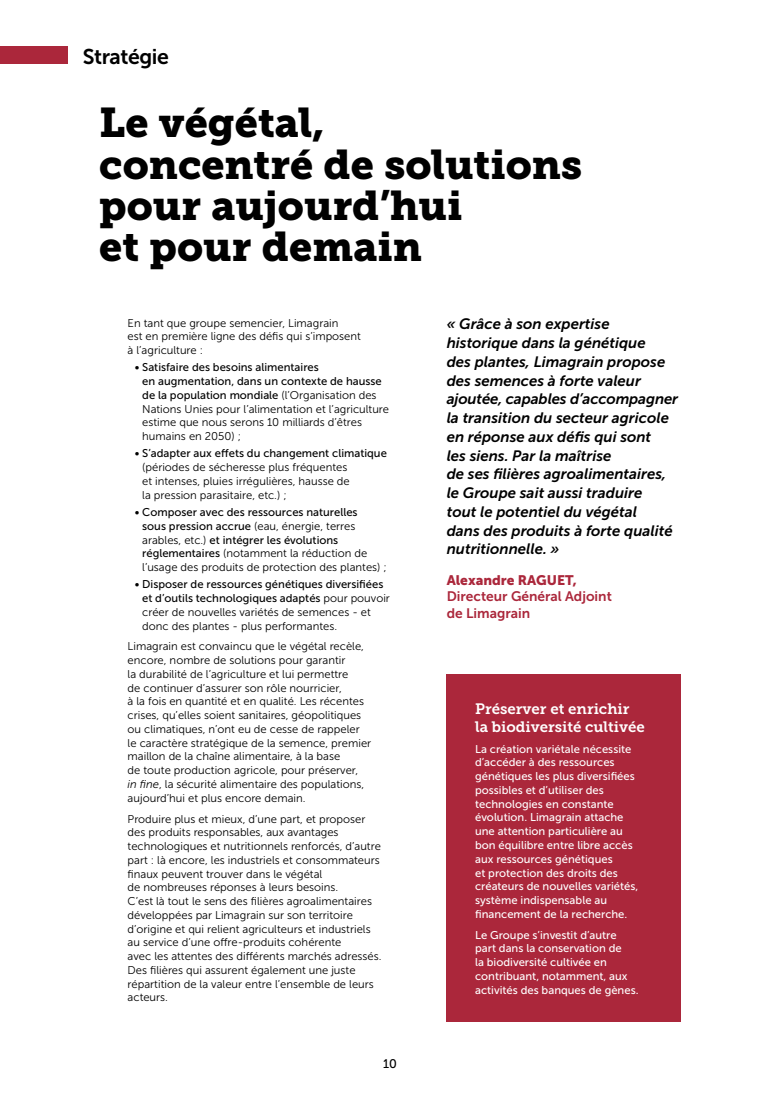
<style>
.page{position:relative;width:780px;height:1099px;background:#fff}
.page>*{position:absolute;margin:0;border:0;box-sizing:border-box;transform-origin:0 0}
.t1{font:41.25px/41.2px "Museo Slab 900";color:#000}
.t2{font:21.25px "Museo Sans 700";letter-spacing:-.02em;color:#000}
.t3{font:italic 15px/18.8px "Museo Sans 700";color:#000}
.t4{font:15px/18px "Museo Slab 700";color:#fff}
.t5{font:13.75px/16.5px "Museo Sans 700";color:#ab273b}
.t6{font:13.75px "Museo Sans 900";color:#ab273b}
.t7{font:12.5px "Museo Slab 500";color:#000}
.t8{font:11.25px/13.8px "Museo Sans 300";color:#000}
.t9{font:11.25px/13.8px "Museo Sans 500";color:#fff}
.t10{font:11.25px/13.8px "Museo Sans 500";color:#000}
.s1{font-family:"Museo Sans 300"}
.s2{font-family:"Museo Sans 500"}
.s3{font-style:italic}
</style>
<div class="page">
<div style="left:0;top:46px;width:68px;height:18px;background:#ab273b"></div>
<div style="left:446px;top:674px;width:234px;height:348px;background:#ab273b"></div>
<h2 class="t2" style="left:83px;top:45px;width:88px">Stratégie</h2>
<h1 class="t1" style="left:99px;top:103px;width:484px">Le végétal,<br>concentré de solutions pour aujourd’hui<br>et pour demain</h1>
<p class="t8" style="left:128px;top:316px;width:235px">En tant que groupe semencier, Limagrain<br>est en première ligne des défis qui s’imposent à l’agriculture :</p>
<p class="t10" style="left:142px;top:360px;width:241px;text-indent:-8px">• Satisfaire des besoins alimentaires<br>en augmentation, dans un contexte de hausse de la population mondiale <span class="s1">(l’Organisation des</span></p>
<p class="t8" style="left:142px;top:402px;width:248px">Nations Unies pour l’alimentation et l’agriculture estime que nous serons 10 milliards d’êtres humains en 2050) ;</p>
<p class="t10" style="left:135px;top:446px;width:254px">• S’adapter aux effets du changement climatique</p>
<p class="t8" style="left:142px;top:460px;width:209px">(périodes de sécheresse plus fréquentes et intenses, pluies irrégulières, hausse de la pression parasitaire, etc.) ;</p>
<p class="t10" style="left:135px;top:505px;width:224px">• Composer avec des ressources naturelles</p>
<p class="t8" style="left:142px;top:519px;width:215px"><span class="s2">sous pression accrue</span> (eau, énergie, terres</p>
<p class="t10" style="left:142px;top:533px;width:197px"><span class="s1">arables, etc.)</span> et intégrer les évolutions</p>
<p class="t8" style="left:142px;top:546px;width:246px"><span class="s2">réglementaires</span> (notamment la réduction de l’usage des produits de protection des plantes) ;</p>
<p class="t10" style="left:142px;top:577px;width:249px;text-indent:-8px">• Disposer de ressources génétiques diversifiées et d’outils technologiques adaptés <span class="s1">pour pouvoir</span></p>
<p class="t8" style="left:142px;top:605px;width:230px">créer de nouvelles variétés de semences - et donc des plantes - plus performantes.</p>
<p class="t8" style="left:128px;top:639px;width:245px">Limagrain est convaincu que le végétal recèle, encore, nombre de solutions pour garantir<br>la durabilité de l’agriculture et lui permettre<br>de continuer d’assurer son rôle nourricier,<br>à la fois en quantité et en qualité. Les récentes crises, qu’elles soient sanitaires, géopolitiques ou climatiques, n’ont eu de cesse de rappeler le caractère stratégique de la semence, premier maillon de la chaîne alimentaire, à la base<br>de toute production agricole, pour préserver,<br><span class="s3">in fine</span>, la sécurité alimentaire des populations, aujourd’hui et plus encore demain.</p>
<p class="t8" style="left:128px;top:811px;width:255px">Produire plus et mieux, d’une part, et proposer des produits responsables, aux avantages technologiques et nutritionnels renforcés, d’autre part : là encore, les industriels et consommateurs finaux peuvent trouver dans le végétal<br>de nombreuses réponses à leurs besoins.<br>C’est là tout le sens des filières agroalimentaires développées par Limagrain sur son territoire d’origine et qui relient agriculteurs et industriels au service d’une offre-produits cohérente<br>avec les attentes des différents marchés adressés.<br>Des filières qui assurent également une juste répartition de la valeur entre l’ensemble de leurs acteurs.</p>
<p class="t7" style="left:383px;top:1056px;width:15px">10</p>
<p class="t3" style="left:446px;top:315px;width:233px">« Grâce à son expertise historique dans la génétique<br>des plantes, Limagrain propose des semences à forte valeur ajoutée, capables d’accompagner la transition du secteur agricole en réponse aux défis qui sont<br>les siens. Par la maîtrise<br>de ses filières agroalimentaires, le Groupe sait aussi traduire<br>tout le potentiel du végétal<br>dans des produits à forte qualité nutritionnelle. »</p>
<p class="t6" style="left:446px;top:572px;width:132px">Alexandre RAGUET,</p>
<p class="t5" style="left:446px;top:588px;width:167px">Directeur Général Adjoint de Limagrain</p>
<h3 class="t4" style="left:475px;top:699px;width:171px">Préserver et enrichir la biodiversité cultivée</h3>
<p class="t9" style="left:475px;top:742px;width:165px">La création variétale nécessite d’accéder à des ressources génétiques les plus diversifiées possibles et d’utiliser des technologies en constante évolution. Limagrain attache une attention particulière au bon équilibre entre libre accès aux ressources génétiques<br>et protection des droits des créateurs de nouvelles variétés, système indispensable au financement de la recherche.</p>
<p class="t9" style="left:475px;top:927px;width:165px">Le Groupe s’investit d’autre part dans la conservation de<br>la biodiversité cultivée en contribuant, notamment, aux activités des banques de gènes.</p>
</div>
